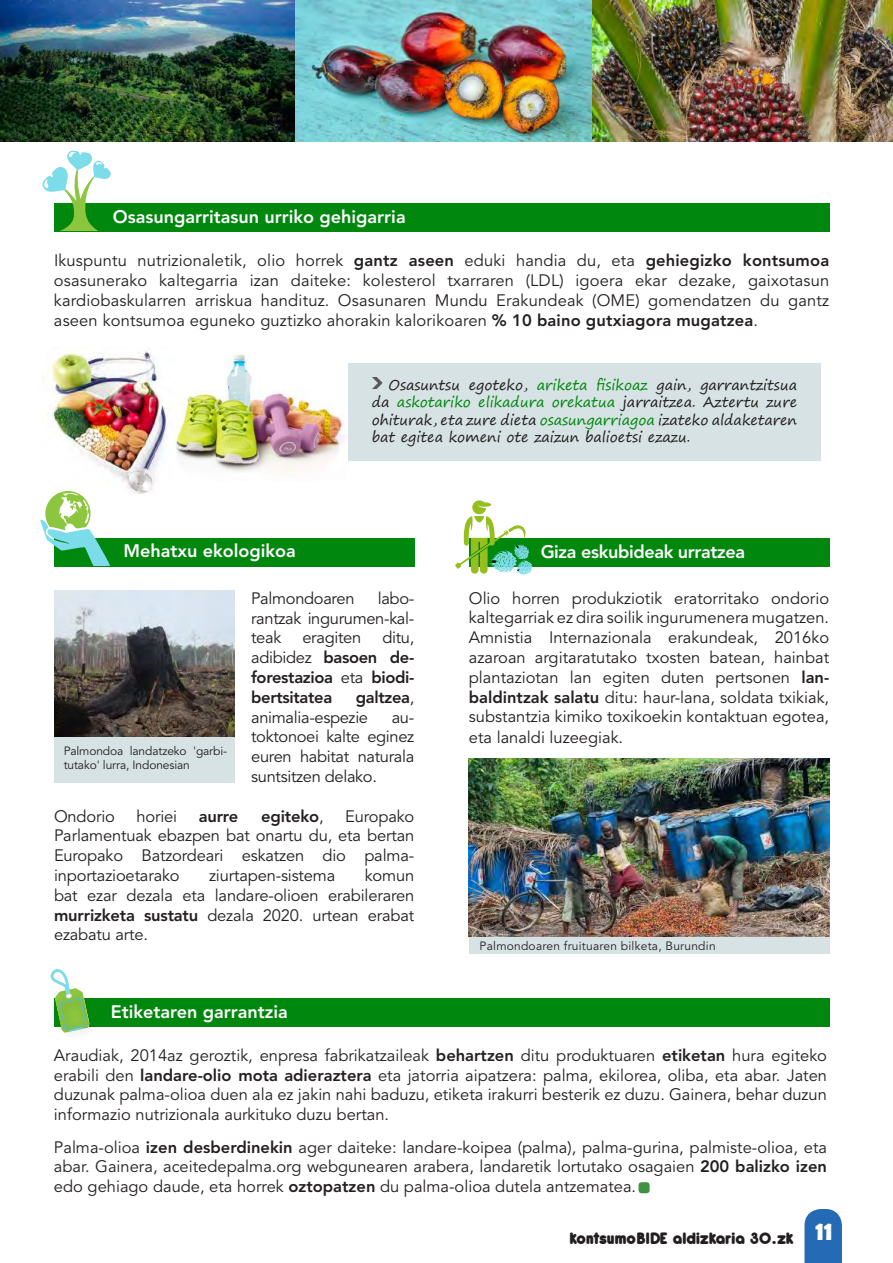
<style>
.page{position:relative;width:893px;height:1263px;background:#fff}
.page>*{position:absolute;margin:0;border:0;box-sizing:border-box;transform-origin:0 0}
.t1{font:700 27px "Berlin Sans FB Demi";color:#fff}
.t2{font:800 18px "Avenir LT Std";color:#fff}
.t3{font:800 18px "Antipasto";letter-spacing:-.03em;color:#231f20}
.t4{font:800 18px "Avenir LT Std";letter-spacing:-.02em;color:#fff}
.t5{font:16.5px/19.8px "Avenir LT Std";letter-spacing:-.01em;color:#231f20;text-align:justify}
.t6{font:800 16.5px/19.8px "Avenir LT Std";letter-spacing:-.02em;color:#231f20;text-align:justify}
.t7{font:14.25px/17.1px "Segoe Print";color:#231f20;text-align:justify}
.t8{font:12px/14.4px "Avenir LT Std";letter-spacing:-.01em;color:#231f20}
.t9{font:12px "Avenir LT Std";letter-spacing:.02em;color:#231f20}
.s1{font-weight:800}
.s2{color:#00870d}
.s3{font-weight:400}
</style>
<div class="page">
<img style="left:43px;top:350px;width:125px;height:143px">
<img style="left:176px;top:354px;width:169px;height:119px">
<div style="left:54px;top:538px;width:360px;height:28px;background:#00870d"></div>
<div style="left:54px;top:998px;width:775px;height:28px;background:#00870d"></div>
<div style="left:349px;top:363px;width:472px;height:97px;background:#d6e2e3"></div>
<div style="left:469px;top:936px;width:360px;height:18px;background:#d6e2e3"></div>
<div style="left:54px;top:737px;width:180px;height:45px;background:#d6e2e3"></div>
<img style="left:0;top:0;width:893px;height:142px">
<div style="left:54px;top:203px;width:775px;height:28px;background:#00870d"></div>
<div style="left:469px;top:538px;width:360px;height:28px;background:#00870d"></div>
<img style="left:0;top:0;width:201px;height:41px">
<svg style="left:804px;top:1209px;width:38px;height:54px;background:#3374b9"></svg>
<svg style="left:40px;top:491px;width:70px;height:75px"></svg>
<svg style="left:455px;top:500px;width:77px;height:75px"></svg>
<svg style="left:42px;top:150px;width:69px;height:81px"></svg>
<div style="left:54px;top:993px;width:43px;height:47px;background:#231f20;opacity:.75"></div>
<svg style="left:51px;top:969px;width:38px;height:64px"></svg>
<img style="left:469px;top:758px;width:360px;height:178px">
<img style="left:54px;top:591px;width:180px;height:146px">
<img style="left:372px;top:377px;width:11px;height:11px">
<div style="left:639px;top:1182px;width:11px;height:11px;background:#3f9242;border-radius:3px"></div>
<p class="t2" style="left:113px;top:206px;width:294px">Osasungarritasun urriko gehigarria</p>
<p class="t5" style="left:54px;top:251px;width:777px">Ikuspuntu nutrizionaletik, olio horrek <span class="s1">gantz aseen</span> eduki handia du, eta <span class="s1">gehiegizko kontsumoa </span>osasunerako kaltegarria izan daiteke: kolesterol txarraren (LDL) igoera ekar dezake, gaixotasun kardiobaskularren arriskua handituz. Osasunaren Mundu Erakundeak (OME) gomendatzen du gantz aseen kontsumoa eguneko guztizko ahorakin kalorikoaren <span class="s1">% 10 baino gutxiagora mugatzea</span>.</p>
<p class="t7" style="left:372px;top:376px;width:427px;text-indent:17px">Osasuntsu egoteko, <span class="s2">ariketa fisikoaz</span> gain, garrantzitsua da <span class="s2">askotariko elikadura orekatua</span> jarraitzea. Aztertu zure ohiturak, eta zure dieta <span class="s2">osasungarriagoa</span> izateko aldaketaren bat egitea komeni ote zaizun balioetsi ezazu.</p>
<p class="t2" style="left:124px;top:540px;width:174px">Mehatxu ekologikoa</p>
<p class="t4" style="left:541px;top:541px;width:206px">Giza eskubideak urratzea</p>
<p class="t8" style="left:64px;top:744px;width:165px">Palmondoa landatzeko 'garbi&shy;tutako' lurra, Indonesian</p>
<p class="t5" style="left:251px;top:589px;width:165px;text-indent:127px">labo&shy;rantzak ingurumen-kal&shy;teak</p>
<p class="t5" style="left:251px;top:589px;width:105px">Palmondoaren</p>
<p class="t6" style="left:251px;top:628px;width:165px;text-indent:131px"><span class="s3">ditu, adibidez</span> basoen de&shy;forestazioa <span class="s3">eta</span> biodi&shy;bertsitatea</p>
<p class="t5" style="left:302px;top:628px;width:60px">eragiten</p>
<p class="t5" style="left:251px;top:688px;width:165px;text-indent:105px"><span class="s1">galtzea</span>, animalia-espezie</p>
<p class="t5" style="left:251px;top:707px;width:165px;text-indent:141px">au&shy;toktonoei kalte eginez euren habitat naturala suntsitzen delako.</p>
<p class="t5" style="left:54px;top:806px;width:63px">Ondorio</p>
<p class="t5" style="left:137px;top:806px;width:42px">horiei</p>
<p class="t6" style="left:199px;top:806px;width:41px">aurre</p>
<p class="t6" style="left:261px;top:806px;width:64px">egiteko<span class="s3">,</span></p>
<p class="t5" style="left:54px;top:806px;width:362px;text-indent:291px">Europako Parlamentuak ebazpen bat onartu du, eta bertan Europako Batzordeari eskatzen dio palma&shy;inportazioetarako</p>
<p class="t5" style="left:54px;top:866px;width:362px;text-indent:311px">komun bat ezar dezala eta landare-olioen erabileraren <span class="s1">murrizketa sustatu</span> dezala 2020. urtean erabat ezabatu arte.</p>
<p class="t5" style="left:209px;top:866px;width:128px">ziurtapen-sistema</p>
<p class="t2" style="left:111px;top:1001px;width:179px">Etiketaren garrantzia</p>
<p class="t5" style="left:469px;top:588px;width:362px">Olio horren produkziotik eratorritako ondorio kaltegarriak ez dira soilik ingurumenera mugatzen.<br>Amnistia Internazionala erakundeak, 2016ko azaroan argitaratutako txosten batean, hainbat plantaziotan lan egiten duten pertsonen <span class="s1">lan&shy;baldintzak salatu</span> ditu: haur-lana, soldata txikiak, substantzia kimiko toxikoekin kontaktuan egotea, eta lanaldi luzeegiak.</p>
<p class="t9" style="left:480px;top:938px;width:238px">Palmondoaren fruituaren bilketa, Burundin</p>
<p class="t5" style="left:54px;top:1045px;width:775px">Araudiak, 2014az geroztik, enpresa fabrikatzaileak <span class="s1">behartzen</span> ditu produktuaren <span class="s1">etiketan</span> hura egiteko erabili den <span class="s1">landare-olio mota adieraztera</span> eta jatorria aipatzera: palma, ekilorea, oliba, eta abar. Jaten duzunak palma-olioa duen ala ez jakin nahi baduzu, etiketa irakurri besterik ez duzu. Gainera, behar duzun informazio nutrizionala aurkituko duzu bertan.</p>
<p class="t5" style="left:54px;top:1137px;width:775px">Palma-olioa <span class="s1">izen desberdinekin</span> ager daiteke: landare-koipea (palma), palma-gurina, palmiste-olioa, eta abar. Gainera, aceitedepalma.org webgunearen arabera, landaretik lortutako osagaien <span class="s1">200 balizko izen </span>edo gehiago daude, eta horrek <span class="s1">oztopatzen</span> du palma-olioa dutela antzematea.</p>
<p class="t3" style="left:569px;top:1226px;width:226px">kontsumoBIDE aldizkaria 30.zk</p>
<h1 class="t1" style="left:815px;top:1215px;width:19px">11</h1>
</div>
